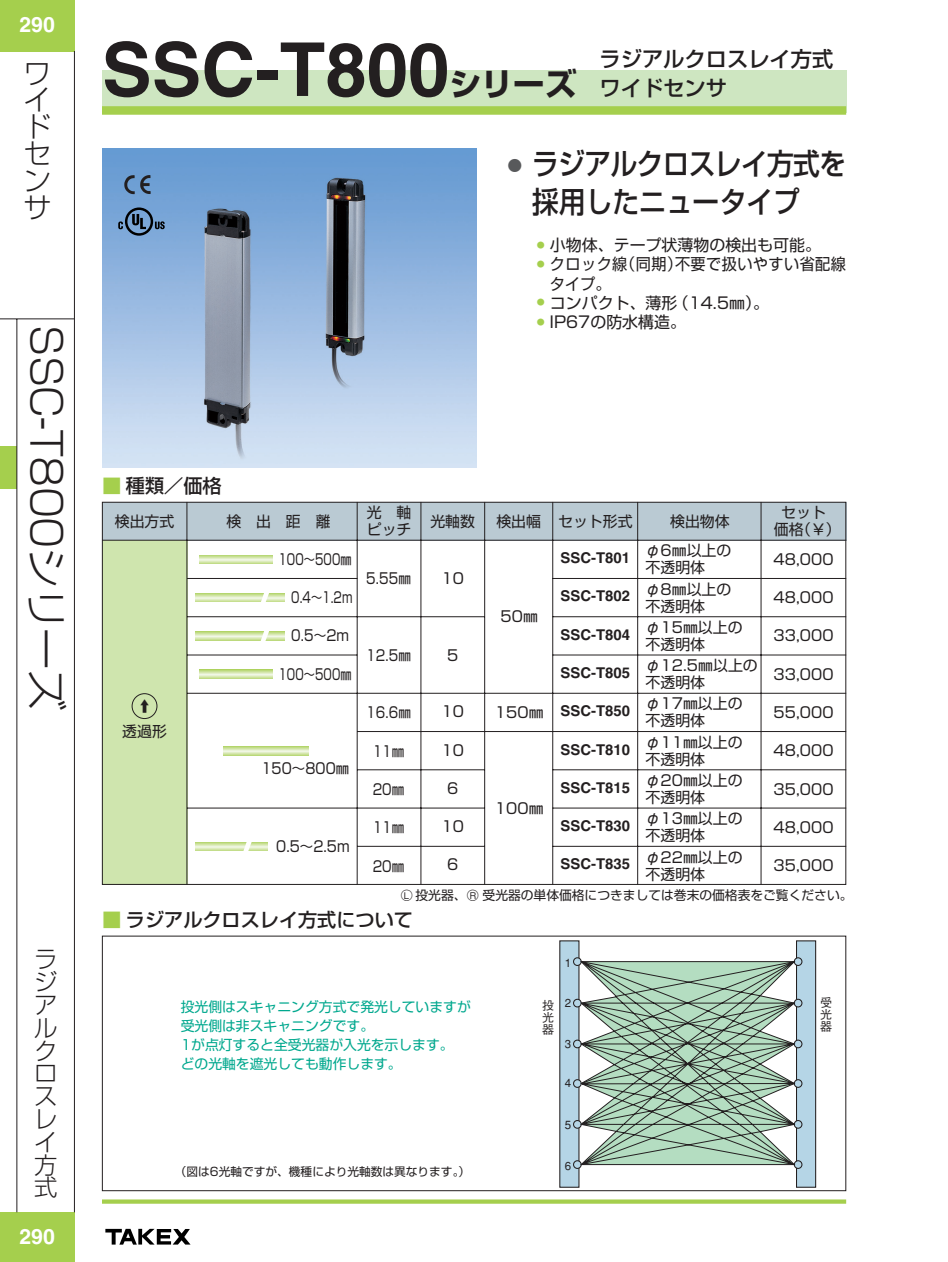
<style>
.page{position:relative;width:948px;height:1262px;background:#fff}
.page>*{position:absolute;margin:0;border:0;box-sizing:border-box;transform-origin:0 0}
.t1{font:700 74.4px "Helvetica";color:#231f20}
.t2{font:300 41.4px "Shin Go";letter-spacing:-.025em;color:#231f20}
.t3{font:500 29.7px/38.2px "Shin Go";letter-spacing:-.025em;color:#231f20;scale:.9 1}
.t4{font:300 27.6px/27px "Shin Go";color:#231f20;text-align:justify}
.t5{font:300 23.4px/22.8px "Shin Go";color:#231f20;text-align:justify}
.t6{font:500 21.3px "Shin Go";color:#231f20}
.t7{font:21.3px "Midashi Go MB31";color:#fff}
.t8{font:500 19.2px "Shin Go";color:#231f20}
.t9{font:15.9px "Shin Go";color:#231f20}
.t10{font:15.9px/19.2px "Shin Go";letter-spacing:.03em;color:#231f20;scale:.95 1}
.t11{font:14.85px/17px "Shin Go";color:#231f20}
.t12{font:700 14.85px "Helvetica";color:#231f20}
.t13{font:14.85px "Shin Go";color:#231f20;scale:.85 1}
.t14{font:14.85px "Shin Go";color:#231f20;scale:.75 1}
.t15{font:14.85px "Shin Go";color:#231f20;scale:.9 1}
.t16{font:13.8px/19.2px "Shin Go";color:#00a88e}
.t17{font:12.75px "Shin Go";color:#231f20}
.t18{font:500 12.15px/12.1px "Gothic BBB";color:#231f20;text-align:justify}
.t19{font:11.7px "Shin Go";color:#231f20}
.t20{font:500 11.55px "Gothic BBB";color:#231f20}
.s1{font-weight:700;font-size:31.95px}
.s2{font-size:14.85px;color:#58595b}
.s3{color:#a5cf4d}
.s4{font-size:8.55px}
</style>
<div class="page">
<svg style="left:102px;top:1199px;width:744px;height:4px;background:#afd461"></svg>
<div style="left:0;top:0;width:75px;height:51px;background:#a5cf4d"></div>
<div style="left:0;top:1212px;width:75px;height:49px;background:#a5cf4d"></div>
<hr style="left:74px;top:51px;width:1px;height:1161px;background:#231f20">
<div style="left:0;top:446px;width:17px;height:43px;background:#a5cf4d"></div>
<hr style="left:0;top:318px;width:74px;height:1px;background:#231f20">
<hr style="left:17px;top:319px;width:1px;height:893px;background:#231f20">
<svg style="left:105px;top:1228px;width:85px;height:16px"></svg>
<img style="left:102px;top:149px;width:374px;height:319px">
<svg style="left:101px;top:501px;width:746px;height:384px"></svg>
<div style="left:559px;top:940px;width:20px;height:247px;background:#b5d5e6"></div>
<div style="left:796px;top:940px;width:20px;height:247px;background:#b5d5e6;border:1px solid #231f20"></div>
<svg style="left:573px;top:955px;width:230px;height:215px"></svg>
<div style="left:102px;top:935px;width:744px;height:256px;border:1px solid #231f20"></div>
<svg style="left:241px;top:836px;width:13px;height:21px"></svg>
<svg style="left:259px;top:625px;width:12px;height:21px"></svg>
<svg style="left:196px;top:593px;width:89px;height:9px"></svg>
<svg style="left:259px;top:587px;width:12px;height:21px"></svg>
<svg style="left:124px;top:175px;width:27px;height:19px"></svg>
<div style="left:125px;top:207px;width:28px;height:29px;border:2px solid #000;border-radius:50%"></div>
<svg style="left:118px;top:221px;width:5px;height:8px"></svg>
<svg style="left:132px;top:214px;width:14px;height:15px"></svg>
<svg style="left:155px;top:221px;width:10px;height:8px"></svg>
<div style="left:102px;top:70px;width:744px;height:43px;background:#cee6c1"></div>
<div style="left:102px;top:106px;width:744px;height:9px;background:#a5cf4d"></div>
<svg style="left:140px;top:699px;width:9px;height:14px"></svg>
<h3 class="t7" style="left:19px;top:16px;width:37px">290</h3>
<h3 class="t4" style="left:23px;top:63px;width:29px">ワイドセンサ</h3>
<h2 class="t2" style="left:62px;top:325px;width:386px;rotate:90deg">SSC-T800シリーズ</h2>
<h3 class="t5" style="left:34px;top:951px;width:25px">ラジアルクロスレイ方式</h3>
<h3 class="t7" style="left:19px;top:1228px;width:37px">290</h3>
<h1 class="t1" style="left:102px;top:43px;width:349px">SSC-T800</h1>
<h3 class="t6" style="left:600px;top:51px;width:235px">ラジアルクロスレイ方式</h3>
<h3 class="t6" style="left:449px;top:80px;width:279px"><span class="s1">シリーズ</span> ワイドセンサ</h3>
<h3 class="t3" style="left:532px;top:148px;width:350px;text-indent:-25px"><span class="s2">●</span> ラジアルクロスレイ方式を採用したニュータイプ</h3>
<p class="t9" style="left:537px;top:239px;width:286px"><sup>●</sup> 小物体、テープ状薄物の検出も可能。</p>
<p class="t10" style="left:550px;top:256px;width:313px;text-indent:-13px"><sup>●</sup> クロック線（同期）不要で扱いやすい省配線タイプ。</p>
<p class="t9" style="left:537px;top:297px;width:234px"><sup>●</sup> コンパクト、薄形（14.5㎜）。</p>
<p class="t9" style="left:537px;top:316px;width:151px"><sup>●</sup> IP67の防水構造。</p>
<p class="t8" style="left:102px;top:478px;width:121px"><span class="s3">■</span> 種類／価格</p>
<p class="t11" style="left:115px;top:514px;width:61px">検出方式</p>
<p class="t11" style="left:226px;top:514px;width:106px">検　出　距　離</p>
<p class="t11" style="left:496px;top:514px;width:46px">検出幅</p>
<p class="t11" style="left:367px;top:505px;width:46px">光　軸ピッチ</p>
<p class="t11" style="left:558px;top:514px;width:76px">セット形式</p>
<p class="t11" style="left:670px;top:514px;width:61px">検出物体</p>
<p class="t11" style="left:774px;top:505px;width:68px;text-align:center">セット<br>価格（￥）</p>
<p class="t11" style="left:430px;top:514px;width:46px">光軸数</p>
<p class="t11" style="left:122px;top:724px;width:46px">透過形</p>
<p class="t11" style="left:646px;top:544px;width:87px">φ6㎜以上の不透明体</p>
<p class="t12" style="left:561px;top:552px;width:71px">SSC-T801</p>
<p class="t12" style="left:561px;top:591px;width:71px">SSC-T802</p>
<p class="t12" style="left:561px;top:629px;width:71px">SSC-T804</p>
<p class="t12" style="left:561px;top:667px;width:71px">SSC-T805</p>
<p class="t12" style="left:561px;top:705px;width:71px">SSC-T850</p>
<p class="t12" style="left:561px;top:744px;width:71px">SSC-T810</p>
<p class="t12" style="left:561px;top:782px;width:71px">SSC-T815</p>
<p class="t12" style="left:561px;top:820px;width:71px">SSC-T830</p>
<p class="t12" style="left:561px;top:858px;width:71px">SSC-T835</p>
<p class="t14" style="left:279px;top:553px;width:99px">100～500㎜</p>
<p class="t11" style="left:441px;top:571px;width:24px">10</p>
<p class="t13" style="left:366px;top:573px;width:54px">5.55㎜</p>
<p class="t11" style="left:646px;top:582px;width:87px">φ8㎜以上の不透明体</p>
<p class="t14" style="left:291px;top:592px;width:83px">0.4～1.2m</p>
<p class="t11" style="left:501px;top:610px;width:39px">50㎜</p>
<p class="t13" style="left:291px;top:630px;width:70px">0.5～2m</p>
<p class="t11" style="left:646px;top:620px;width:98px">φ15㎜以上の不透明体</p>
<p class="t13" style="left:366px;top:649px;width:54px">12.5㎜</p>
<p class="t11" style="left:447px;top:648px;width:13px">5</p>
<p class="t11" style="left:646px;top:658px;width:114px">φ12.5㎜以上の不透明体</p>
<p class="t11" style="left:646px;top:697px;width:98px">φ17㎜以上の不透明体</p>
<p class="t11" style="left:646px;top:735px;width:98px">φ11㎜以上の不透明体</p>
<p class="t11" style="left:646px;top:773px;width:98px">φ20㎜以上の不透明体</p>
<p class="t11" style="left:646px;top:812px;width:98px">φ13㎜以上の不透明体</p>
<p class="t11" style="left:646px;top:850px;width:98px">φ22㎜以上の不透明体</p>
<p class="t14" style="left:279px;top:668px;width:99px">100～500㎜</p>
<p class="t11" style="left:441px;top:705px;width:24px">10</p>
<p class="t11" style="left:441px;top:743px;width:24px">10</p>
<p class="t11" style="left:447px;top:781px;width:13px">6</p>
<p class="t11" style="left:441px;top:819px;width:24px">10</p>
<p class="t11" style="left:447px;top:858px;width:13px">6</p>
<p class="t11" style="left:495px;top:705px;width:50px">150㎜</p>
<p class="t13" style="left:366px;top:707px;width:54px">16.6㎜</p>
<p class="t13" style="left:373px;top:745px;width:39px">11㎜</p>
<p class="t13" style="left:373px;top:783px;width:39px">20㎜</p>
<p class="t13" style="left:373px;top:822px;width:39px">11㎜</p>
<p class="t13" style="left:373px;top:860px;width:39px">20㎜</p>
<p class="t15" style="left:261px;top:763px;width:99px">150～800㎜</p>
<p class="t11" style="left:495px;top:801px;width:50px">100㎜</p>
<p class="t15" style="left:276px;top:840px;width:83px">0.5～2.5m</p>
<p class="t11" style="left:773px;top:552px;width:62px">48,000</p>
<p class="t11" style="left:773px;top:590px;width:62px">48,000</p>
<p class="t11" style="left:773px;top:629px;width:62px">33,000</p>
<p class="t11" style="left:773px;top:667px;width:62px">33,000</p>
<p class="t11" style="left:773px;top:705px;width:62px">55,000</p>
<p class="t11" style="left:773px;top:744px;width:62px">48,000</p>
<p class="t11" style="left:773px;top:782px;width:62px">35,000</p>
<p class="t11" style="left:773px;top:820px;width:62px">48,000</p>
<p class="t11" style="left:773px;top:858px;width:62px">35,000</p>
<p class="t17" style="left:401px;top:890px;width:453px">○<span class="s4">L</span> 投光器、○<span class="s4">R</span> 受光器の単体価格につきましては巻末の価格表をご覧ください。</p>
<p class="t8" style="left:102px;top:912px;width:312px"><span class="s3">■</span> ラジアルクロスレイ方式について</p>
<p class="t16" style="left:181px;top:998px;width:292px">投光側はスキャニング方式で発光していますが受光側は非スキャニングです。<br>1が点灯すると全受光器が入光を示します。どの光軸を遮光しても動作します。</p>
<p class="t19" style="left:175px;top:1166px;width:297px">（図は6光軸ですが、機種により光軸数は異なります。）</p>
<p class="t20" style="left:565px;top:958px;width:8px">1</p>
<p class="t20" style="left:565px;top:998px;width:8px">2</p>
<p class="t20" style="left:565px;top:1039px;width:8px">3</p>
<p class="t20" style="left:565px;top:1078px;width:8px">4</p>
<p class="t20" style="left:565px;top:1119px;width:8px">5</p>
<p class="t20" style="left:565px;top:1161px;width:8px">6</p>
<p class="t18" style="left:542px;top:1001px;width:14px">投光器</p>
<p class="t18" style="left:820px;top:998px;width:14px">受光器</p>
</div>
